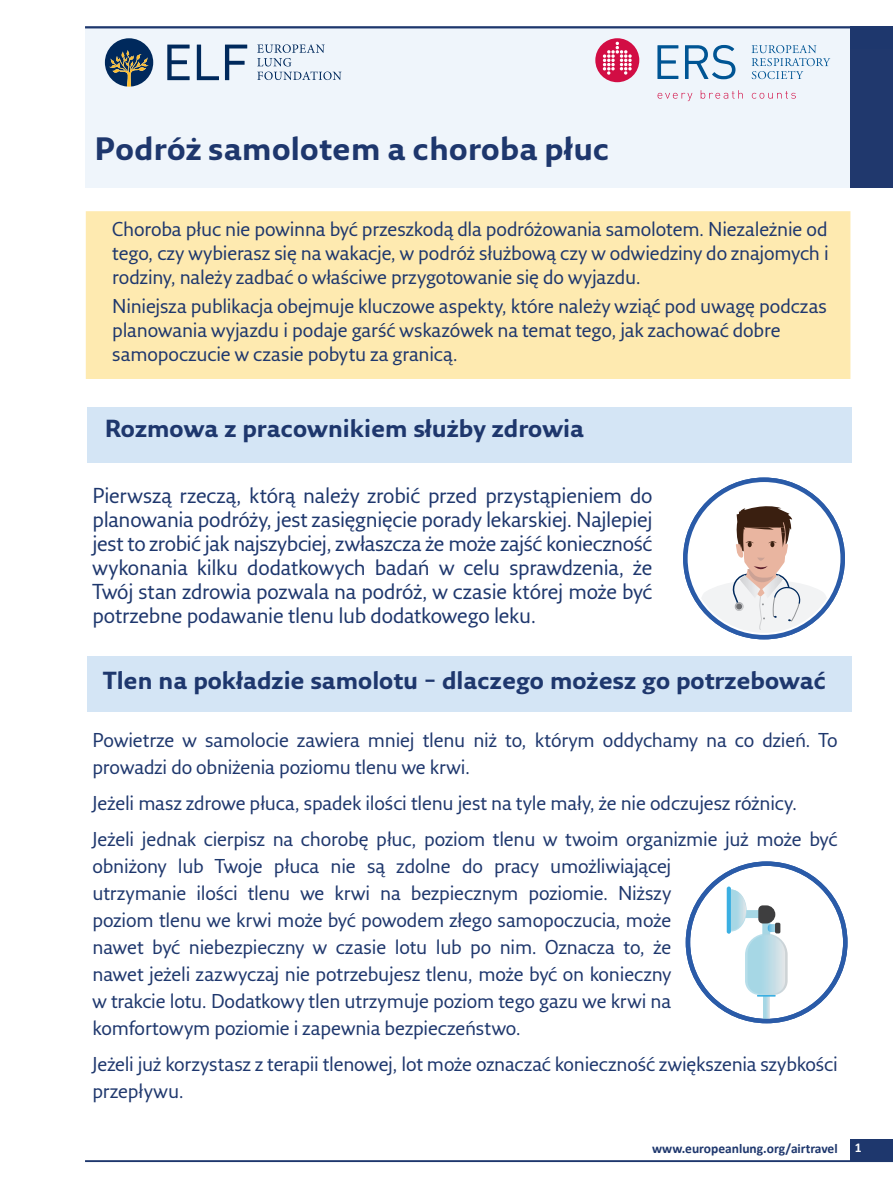
<style>
.page{position:relative;width:893px;height:1191px;background:#fff}
.page>*{position:absolute;margin:0;border:0;box-sizing:border-box;transform-origin:0 0}
.H___Article_title{font:700 31.5px "Fresco Sans Pro";letter-spacing:.01em;color:#1e376d}
.t1{font:700 24px "Fresco Sans Pro";color:#1e376d}
.H___B-head{font:21px/24px "Fresco Sans Pro";letter-spacing:-.01em;color:#1e376d;text-align:justify}
.H___B-head-2{font:19.5px/27px "Fresco Sans Pro";letter-spacing:-.01em;color:#1e376d}
.t2{font:700 13.5px "Calibri";color:#1e376d}
.t3{font:700 13.5px "Calibri";color:#fff}
</style>
<div class="page">
<div style="left:85px;top:26px;width:808px;height:162px;background:#eff5fb"></div>
<hr style="left:85px;top:26px;width:808px;height:2px;background:#1e376d">
<div style="left:850px;top:26px;width:43px;height:162px;background:#20386d"></div>
<div style="left:850px;top:1138px;width:43px;height:23px;background:#1e376d"></div>
<hr style="left:85px;top:1160px;width:808px;height:2px;background:#1e376d">
<svg style="left:167px;top:45px;width:23px;height:35px"></svg>
<svg style="left:197px;top:45px;width:22px;height:35px"></svg>
<svg style="left:225px;top:45px;width:22px;height:35px"></svg>
<svg style="left:257px;top:44px;width:84px;height:36px"></svg>
<svg style="left:105px;top:38px;width:48px;height:49px"></svg>
<svg style="left:752px;top:45px;width:78px;height:34px"></svg>
<svg style="left:657px;top:45px;width:21px;height:34px"></svg>
<svg style="left:658px;top:93px;width:34px;height:8px"></svg>
<svg style="left:701px;top:90px;width:42px;height:9px"></svg>
<svg style="left:752px;top:91px;width:44px;height:8px"></svg>
<div style="left:595px;top:38px;width:44px;height:44px;background:#d20d44;border-radius:50%"></div>
<svg style="left:603px;top:42px;width:29px;height:33px"></svg>
<svg style="left:685px;top:45px;width:50px;height:34px"></svg>
<div style="left:87px;top:407px;width:764px;height:56px;background:#d4e5f5"></div>
<div style="left:86px;top:211px;width:764px;height:168px;background:#feeab0"></div>
<div style="left:87px;top:656px;width:764px;height:55px;background:#d4e5f5"></div>
<svg style="left:686px;top:861px;width:161px;height:162px"></svg>
<svg style="left:685px;top:480px;width:158px;height:157px"></svg>
<div style="left:683px;top:477px;width:162px;height:162px;border:4px solid #2a5ba8;border-radius:50%"></div>
<svg style="left:701px;top:503px;width:126px;height:130px"></svg>
<p class="H___Article_title" style="left:94px;top:129px;width:517px">Podróż samolotem a choroba płuc</p>
<p class="H___B-head-2" style="left:112px;top:217px;width:718px;line-height:24px;text-align:justify">Choroba płuc nie powinna być przeszkodą dla podróżowania samolotem. Niezależnie od tego, czy wybierasz się na wakacje, w podróż służbową czy w odwiedziny do znajomych i rodziny, należy zadbać o właściwe przygotowanie się do wyjazdu.</p>
<p class="H___B-head-2" style="left:112px;top:293px;width:716px;line-height:24px">Niniejsza publikacja obejmuje kluczowe aspekty, które należy wziąć pod uwagę podczas planowania wyjazdu i podaje garść wskazówek na temat tego, jak zachować dobre samopoczucie w czasie pobytu za granicą.</p>
<p class="t1" style="left:105px;top:413px;width:481px">Rozmowa z pracownikiem służby zdrowia</p>
<p class="H___B-head" style="left:93px;top:483px;width:561px">Pierwszą rzeczą, którą należy zrobić przed przystąpieniem do planowania podróży, jest zasięgnięcie porady lekarskiej. Najlepiej jest to zrobić jak najszybciej, zwłaszcza że może zajść konieczność wykonania kilku dodatkowych badań w celu sprawdzenia, że Twój stan zdrowia pozwala na podróż, w czasie której może być potrzebne podawanie tlenu lub dodatkowego leku.</p>
<p class="t1" style="left:103px;top:665px;width:724px">Tlen na pokładzie samolotu – dlaczego możesz go potrzebować</p>
<p class="H___B-head-2" style="left:93px;top:726px;width:747px">Powietrze w samolocie zawiera mniej tlenu niż to, którym oddychamy na co dzień. To prowadzi do obniżenia poziomu tlenu we krwi.</p>
<p class="H___B-head-2" style="left:93px;top:789px;width:706px">Jeżeli masz zdrowe płuca, spadek ilości tlenu jest na tyle mały, że nie odczujesz różnicy.</p>
<p class="H___B-head-2" style="left:93px;top:825px;width:747px">Jeżeli jednak cierpisz na chorobę płuc, poziom tlenu w twoim organizmie już może być obniżony lub Twoje płuca nie są zdolne do pracy umożliwiającej<br>utrzymanie ilości tlenu we krwi na bezpiecznym poziomie. Niższy<br>poziom tlenu we krwi może być powodem złego samopoczucia, może<br>nawet być niebezpieczny w czasie lotu lub po nim. Oznacza to, że<br>nawet jeżeli zazwyczaj nie potrzebujesz tlenu, może być on konieczny<br>w trakcie lotu. Dodatkowy tlen utrzymuje poziom tego gazu we krwi na<br>komfortowym poziomie i zapewnia bezpieczeństwo.</p>
<p class="H___B-head-2" style="left:93px;top:1050px;width:747px">Jeżeli już korzystasz z terapii tlenowej, lot może oznaczać konieczność zwiększenia szybkości przepływu.</p>
<p class="t2" style="left:652px;top:1139px;width:187px">www.europeanlung.org/airtravel</p>
<p class="t3" style="left:855px;top:1138px;width:8px">1</p>
</div>
